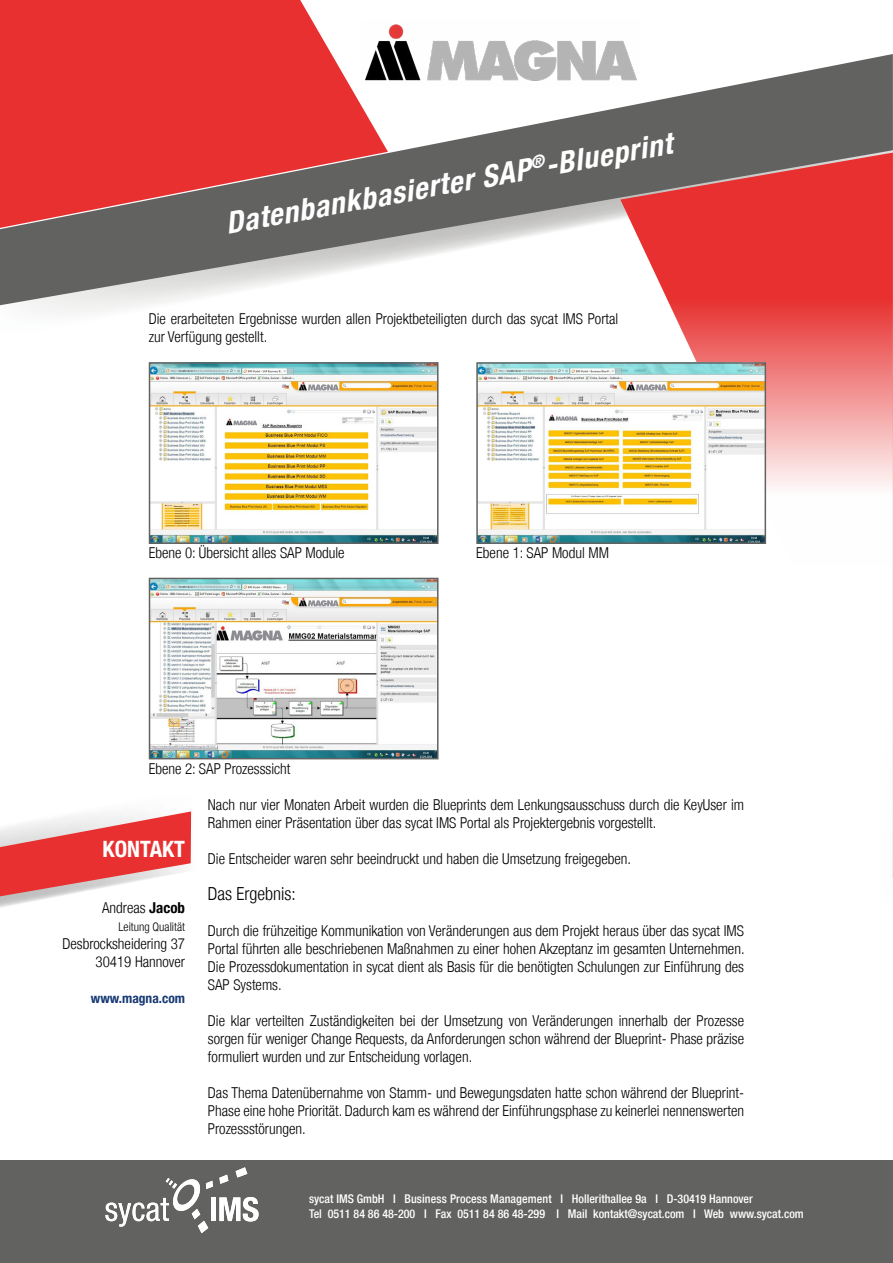
<style>
.page{position:relative;width:893px;height:1263px;background:#fff}
.page>*{position:absolute;margin:0;border:0;box-sizing:border-box;transform-origin:0 0}
.t1{font:italic 700 condensed 30px "Helvetica Neue LT";color:#fff}
.t2{font:700 condensed 22.5px "Helvetica Neue LT";color:#fff}
.t3{font:300 condensed 18px "Helvetica Neue LT";color:#000}
.t4{font:300 condensed 15px/18px "Helvetica Neue LT";color:#000;text-align:justify}
.t5{font:700 condensed 13.5px "Helvetica Neue LT";color:#173a74}
.t6{font:500 condensed 12px/15px "Helvetica Neue LT";color:#fff}
.t7{font:300 condensed 12px "Helvetica Neue LT";color:#000}
.s1{font-weight:700}
</style>
<div class="page">
<svg style="left:0;top:54px;width:893px;height:251px;fill:#626261"></svg>
<svg style="left:620px;top:153px;width:273px;height:391px"></svg>
<div style="left:0;top:1161px;width:893px;height:102px;background:#626261"></div>
<hr style="left:892px;top:377px;width:1px;height:424px;background:#e7302f">
<img style="left:388px;top:24px;width:253px;height:61px">
<hr style="left:892px;top:802px;width:1px;height:76px;background:#626261">
<svg style="left:0;top:0;width:388px;height:228px;background:#d14746"></svg>
<svg style="left:0;top:811px;width:191px;height:85px"></svg>
<svg style="left:105px;top:1178px;width:108px;height:55px"></svg>
<svg style="left:219px;top:1175px;width:9px;height:9px"></svg>
<svg style="left:236px;top:1167px;width:11px;height:10px"></svg>
<div style="left:211px;top:1197px;width:5px;height:24px;background:#fff"></div>
<svg style="left:219px;top:1197px;width:40px;height:24px"></svg>
<img style="left:152px;top:365px;width:284px;height:176px">
<div style="left:149px;top:362px;width:290px;height:182px;border:2px solid #626261"></div>
<img style="left:479px;top:365px;width:284px;height:176px">
<div style="left:476px;top:362px;width:290px;height:182px;border:2px solid #626261"></div>
<img style="left:152px;top:581px;width:284px;height:175px">
<div style="left:149px;top:578px;width:290px;height:181px;border:2px solid #626261"></div>
<h1 class="t1" style="left:222px;top:205px;width:454px;rotate:-10deg">Datenbankbasierter SAP<sup>®</sup>-Blueprint</h1>
<p class="t4" style="left:149px;top:310px;width:471px">Die erarbeiteten Ergebnisse wurden allen Projektbeteiligten durch das sycat IMS Portal zur Verfügung gestellt.</p>
<p class="t4" style="left:149px;top:544px;width:197px">Ebene 0: Übersicht alles SAP Module</p>
<p class="t4" style="left:476px;top:544px;width:134px">Ebene 1: SAP Modul MM</p>
<p class="t4" style="left:149px;top:760px;width:143px">Ebene 2: SAP Prozesssicht</p>
<h2 class="t2" style="left:103px;top:835px;width:84px">KONTAKT</h2>
<p class="t4" style="left:102px;top:899px;width:85px">Andreas <span class="s1">Jacob</span></p>
<p class="t7" style="left:118px;top:920px;width:68px">Leitung Qualität</p>
<p class="t4" style="left:62px;top:935px;width:124px;text-align:right">Desbrocksheidering 37<br>30419 Hannover</p>
<p class="t5" style="left:91px;top:990px;width:96px">www.magna.com</p>
<p class="t4" style="left:208px;top:796px;width:538px">Nach nur vier Monaten Arbeit wurden die Blueprints dem Lenkungsausschuss durch die KeyUser im<br>Rahmen einer Präsentation über das sycat IMS Portal als Projektergebnis vorgestellt.</p>
<p class="t4" style="left:208px;top:850px;width:425px">Die Entscheider waren sehr beeindruckt und haben die Umsetzung freigegeben.</p>
<p class="t3" style="left:208px;top:883px;width:89px">Das Ergebnis:</p>
<p class="t4" style="left:208px;top:922px;width:538px">Durch die frühzeitige Kommunikation von Veränderungen aus dem Projekt heraus über das sycat IMS Portal führten alle beschriebenen Maßnahmen zu einer hohen Akzeptanz im gesamten Unternehmen.<br>Die Prozessdokumentation in sycat dient als Basis für die benötigten Schulungen zur Einführung des SAP Systems.</p>
<p class="t4" style="left:208px;top:1012px;width:538px">Die klar verteilten Zuständigkeiten bei der Umsetzung von Veränderungen innerhalb der Prozesse sorgen für weniger Change Requests, da Anforderungen schon während der Blueprint- Phase präzise formuliert wurden und zur Entscheidung vorlagen.</p>
<p class="t4" style="left:208px;top:1084px;width:538px">Das Thema Datenübernahme von Stamm- und Bewegungsdaten hatte schon während der Blueprint-Phase eine hohe Priorität. Dadurch kam es während der Einführungsphase zu keinerlei nennenswerten Prozessstörungen.</p>
<p class="t6" style="left:309px;top:1191px;width:496px">sycat IMS GmbH I Business Process Management I Hollerithallee 9a I D-30419 Hannover<br>Tel 0511 84 86 48-200 I Fax 0511 84 86 48-299 I Mail kontakt@sycat.com I Web www.sycat.com</p>
</div>
